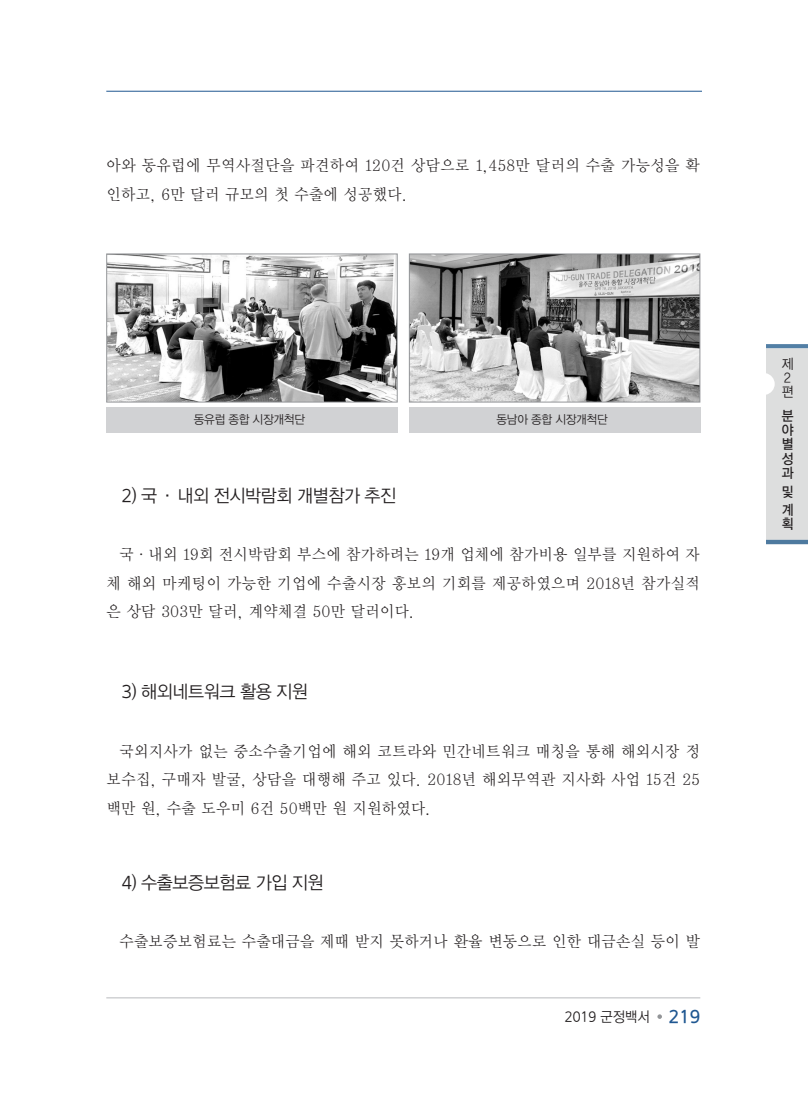
<style>
.page{position:relative;width:808px;height:1106px;background:#fff}
.page>*{position:absolute;margin:0;border:0;box-sizing:border-box;transform-origin:0 0}
.t1{font:18px "DX Ngo Std 20";letter-spacing:-.025em;color:#231f20;scale:.95 1}
.t2{font:15.75px/28.5px "Y Mj O12";letter-spacing:-.025em;color:#231f20;text-align:justify;scale:.95 1}
.t3{font:14.25px "DX Ngo Std 20";color:#231f20;scale:.92 1}
.t4{font:13.95px/14px "YDIYGO330";color:#231f20;scale:.92 1}
.t5{font:13.95px/14px "YDIYGO320";color:#231f20;scale:.92 1}
.t6{font:12px "DX Ngo Std 20";letter-spacing:-.025em;color:#231f20;scale:.95 1}
.s1{font-family:"DX Ngo Std 30";font-size:18px;color:#1f5791}
</style>
<div class="page">
<hr style="left:106px;top:997px;width:594px;height:1px;background:#bcbdc0">
<svg style="left:657px;top:1014px;width:5px;height:4px"></svg>
<div style="left:766px;top:344px;width:42px;height:200px;background:#dddede"></div>
<hr style="left:106px;top:91px;width:596px;height:1px;background:#1f5791">
<img style="left:108px;top:255px;width:288px;height:145px">
<div style="left:106px;top:253px;width:292px;height:149px;border:1px solid #939598"></div>
<img style="left:411px;top:255px;width:287px;height:145px">
<div style="left:409px;top:253px;width:291px;height:149px;border:1px solid #939598"></div>
<div style="left:106px;top:407px;width:292px;height:25px;background:#d1d2d4"></div>
<div style="left:409px;top:407px;width:291px;height:25px;background:#d1d2d4"></div>
<p class="t2" style="left:106px;top:151px;width:627px">아와 동유럽에 무역사절단을 파견하여 120건 상담으로 1,458만 달러의 수출 가능성을 확 인하고, 6만 달러 규모의 첫 수출에 성공했다.</p>
<p class="t6" style="left:194px;top:413px;width:119px">동유럽 종합 시장개척단</p>
<p class="t6" style="left:496px;top:413px;width:119px">동남아 종합 시장개척단</p>
<p class="t1" style="left:122px;top:486px;width:290px">2) 국 · 내외 전시박람회 개별참가 추진</p>
<p class="t2" style="left:106px;top:540px;width:627px;text-indent:13px">국·내외 19회 전시박람회 부스에 참가하려는 19개 업체에 참가비용 일부를 지원하여 자 체 해외 마케팅이 가능한 기업에 수출시장 홍보의 기회를 제공하였으며 2018년 참가실적 은 상담 303만 달러, 계약체결 50만 달러이다.</p>
<p class="t1" style="left:122px;top:683px;width:198px">3) 해외네트워크 활용 지원</p>
<p class="t2" style="left:106px;top:737px;width:627px;text-indent:13px">국외지사가 없는 중소수출기업에 해외 코트라와 민간네트워크 매칭을 통해 해외시장 정 보수집, 구매자 발굴, 상담을 대행해 주고 있다. 2018년 해외무역관 지사화 사업 15건 25 백만 원, 수출 도우미 6건 50백만 원 지원하였다.</p>
<p class="t1" style="left:122px;top:873px;width:214px">4) 수출보증보험료 가입 지원</p>
<p class="t2" style="left:119px;top:927px;width:613px">수출보증보험료는 수출대금을 제때 받지 못하거나 환율 변동으로 인한 대금손실 등이 발</p>
<p class="t3" style="left:565px;top:1009px;width:149px">2019 군정백서 <span class="s1">219</span></p>
<p class="t5" style="left:782px;top:356px;width:14px">제<br>2 편</p>
<p class="t4" style="left:782px;top:408px;width:14px;text-align:justify">분 야 별</p>
<p class="t4" style="left:782px;top:451px;width:14px">성 과</p>
<p class="t4" style="left:782px;top:482px;width:14px;line-height:18.5px">및 계</p>
<p class="t4" style="left:782px;top:516px;width:14px">획</p>
</div>
